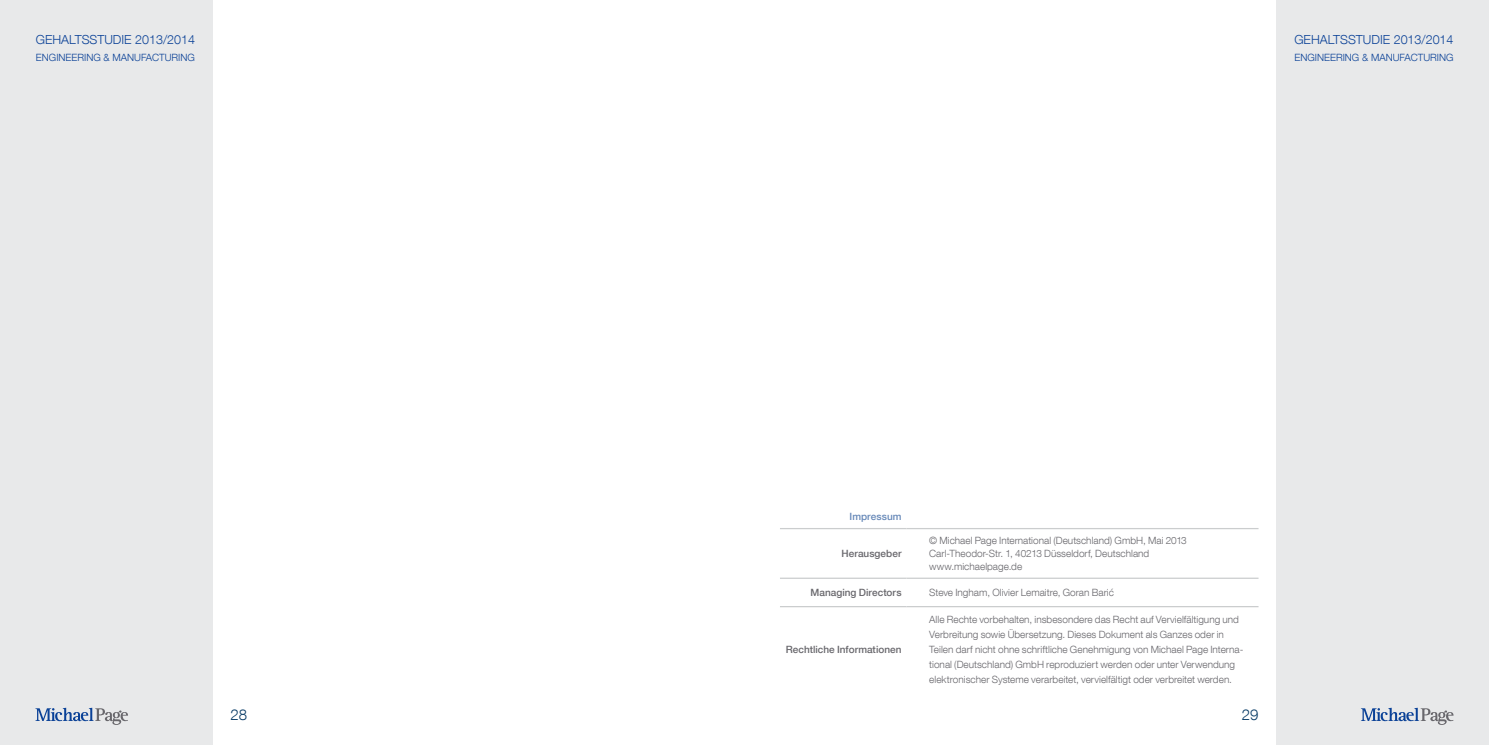
<style>
.page{position:relative;width:1489px;height:745px;background:#fff}
.page>*{position:absolute;margin:0;border:0;box-sizing:border-box;transform-origin:0 0}
.t1{font:300 15px "Helvetica Neue LT Com";color:#073a65}
.t2{font:300 12.5px "Helvetica Neue LT Com";color:#0a4197}
.t3{font:300 10px/15px "Helvetica Neue LT Com";letter-spacing:.005em;color:#68676c}
.t4{font:500 10px "Helvetica Neue LT Com";letter-spacing:.005em;color:#68676c}
.t5{font:300 10px "Helvetica Neue LT Com";color:#0a4197}
.t6{font:500 10px "Helvetica Neue LT Com";letter-spacing:.005em;color:#6688b8}
</style>
<div class="page">
<div style="left:0;top:0;width:213px;height:744px;background:#e8e9ea"></div>
<div style="left:1276px;top:0;width:212px;height:744px;background:#e8e9ea"></div>
<svg style="left:35px;top:707px;width:93px;height:17px"></svg>
<svg style="left:1361px;top:707px;width:92px;height:17px"></svg>
<hr style="left:780px;top:527px;width:126px;height:2px;background:#cbcdce">
<hr style="left:906px;top:527px;width:352px;height:2px;background:#cbcdce">
<hr style="left:780px;top:577px;width:126px;height:1px;background:#cbcdce">
<hr style="left:906px;top:577px;width:352px;height:1px;background:#cbcdce">
<hr style="left:780px;top:605px;width:126px;height:2px;background:#cbcdce">
<hr style="left:906px;top:605px;width:352px;height:2px;background:#cbcdce">
<p class="t2" style="left:36px;top:32px;width:161px">GEHALTSSTUDIE 2013/2014</p>
<p class="t5" style="left:36px;top:51px;width:160px">ENGINEERING &amp; MANUFACTURING</p>
<p class="t2" style="left:1294px;top:32px;width:161px">GEHALTSSTUDIE 2013/2014</p>
<p class="t5" style="left:1294px;top:51px;width:160px">ENGINEERING &amp; MANUFACTURING</p>
<p class="t6" style="left:849px;top:510px;width:53px">Impressum</p>
<p class="t4" style="left:841px;top:547px;width:62px">Herausgeber</p>
<p class="t3" style="left:929px;top:534px;width:259px;line-height:12.5px">© Michael Page International (Deutschland) GmbH, Mai 2013<br>Carl-Theodor-Str. 1, 40213 Düsseldorf, Deutschland<br>www. michaelpage.de</p>
<p class="t4" style="left:810px;top:586px;width:92px">Managing Directors</p>
<p class="t3" style="left:929px;top:584px;width:186px">Steve Ingham, Olivier Lemaitre, Goran Barić</p>
<p class="t4" style="left:785px;top:642px;width:117px">Rechtliche Informationen</p>
<p class="t3" style="left:929px;top:611px;width:316px">Alle Rechte vorbehalten, insbesondere das Recht auf Vervielfältigung und Verbreitung sowie Übersetzung. Dieses Dokument als Ganzes oder in Teilen darf nicht ohne schriftliche Genehmigung von Michael Page Interna&shy;tional (Deutschland) GmbH reproduziert werden oder unter Verwendung elektronischer Systeme verarbeitet, vervielfältigt oder verbreitet werden.</p>
<h1 class="t1" style="left:230px;top:704px;width:18px">28</h1>
<h1 class="t1" style="left:1241px;top:705px;width:18px">29</h1>
</div>
